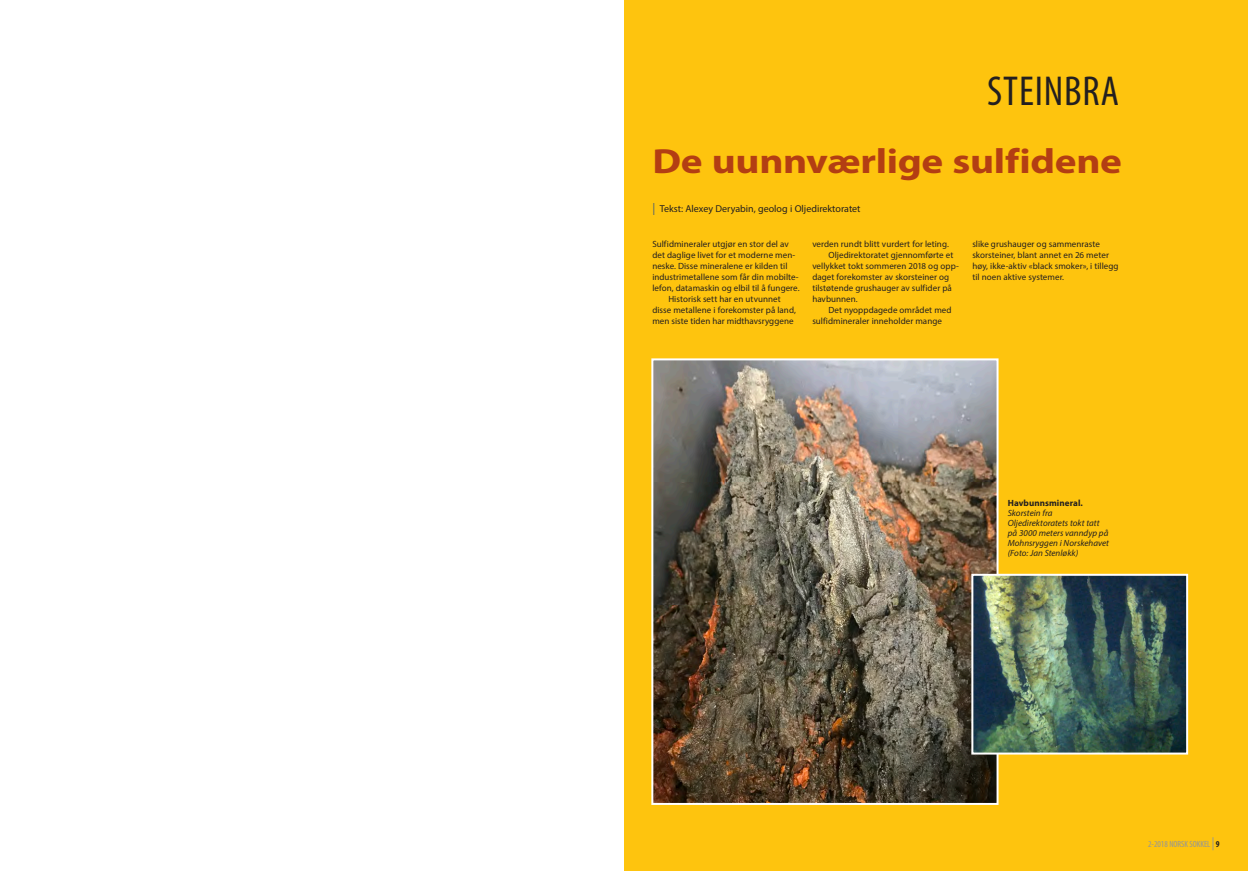
<style>
.page{position:relative;width:1248px;height:871px;background:#fff}
.page>*{position:absolute;margin:0;border:0;box-sizing:border-box;transform-origin:0 0}
.t1{font:condensed 42px "Myriad Pro";letter-spacing:.02em;color:#231f20}
.Tittel{font:700 35px "Myriad Pro";letter-spacing:-.01em;color:#b33e13;scale:1.18 1}
.Byline{font:10px "Myriad Pro";color:#231f20}
.Brød_m_innrykk{font:9px/11px "Myriad Pro";letter-spacing:.005em;color:#231f20}
.Brødtekst{font:9px/11px "Myriad Pro";letter-spacing:.005em;color:#231f20}
.Figurtekst{font:italic 9px/10px "Myriad Pro";letter-spacing:.005em;color:#231f20}
.t2{font:condensed 9px "Myriad Pro";color:#939598}
.s1{font-size:12px;color:#4d606f}
.s2{font-weight:700;font-style:normal}
.s3{font-size:13px}
.s4{font-weight:700;color:#231f20}
</style>
<div class="page">
<div style="left:624px;top:0;width:623px;height:870px;background:#fec40e"></div>
<img style="left:654px;top:361px;width:341px;height:440px">
<div style="left:651px;top:358px;width:347px;height:446px;border:2px solid #fff"></div>
<img style="left:974px;top:576px;width:210px;height:175px">
<div style="left:971px;top:573px;width:216px;height:181px;border:2px solid #fff"></div>
<p class="t1" style="left:987px;top:66px;width:133px">STEINBRA</p>
<p class="Tittel" style="left:652px;top:139px;width:399px">De uunnværlige sulfidene</p>
<p class="Byline" style="left:652px;top:202px;width:210px"><span class="s1">|</span> Tekst: Alexey Deryabin, geolog i Oljedirektoratet</p>
<p class="Brødtekst" style="left:652px;top:239px;width:149px">Sulfidmineraler utgjør en stor del av det daglige livet for et moderne men&shy;neske. Disse mineralene er kilden til industrimetallene som får din mobilte&shy;lefon, datamaskin og elbil til å fungere.</p>
<p class="Brød_m_innrykk" style="left:652px;top:294px;width:145px;text-align:center">Historisk sett har en utvunnet<br>disse metallene i forekomster på land, men siste tiden har midthavsryggene</p>
<p class="Brød_m_innrykk" style="left:812px;top:239px;width:138px">verden rundt blitt vurdert for leting.</p>
<p class="Brød_m_innrykk" style="left:812px;top:250px;width:148px;text-indent:16px">Oljedirektoratet gjennomførte et vellykket tokt sommeren 2018 og opp&shy;daget forekomster av skorsteiner og tilstøtende grushauger av sulfider på havbunnen.</p>
<p class="Brød_m_innrykk" style="left:812px;top:305px;width:141px;text-indent:16px">Det nyoppdagede området med sulfidmineraler inneholder mange</p>
<p class="Brød_m_innrykk" style="left:972px;top:239px;width:148px">slike grushauger og sammenraste skorsteiner, blant annet en 26 meter høy, ikke-aktiv «black smoker», i tillegg til noen aktive systemer.</p>
<p class="Figurtekst" style="left:1007px;top:497px;width:103px"><span class="s2">Havbunnsmineral.<br></span>Skorstein fra<br>Oljedirektoratets tokt tatt på 3000 meters vanndyp på<br>Mohnsryggen i Norskehavet (Foto: Jan Stenløkk)</p>
<p class="t2" style="left:1147px;top:838px;width:73px">2-2018 NORSK SOKKEL <span class="s3">|</span> <span class="s4">9</span></p>
</div>
